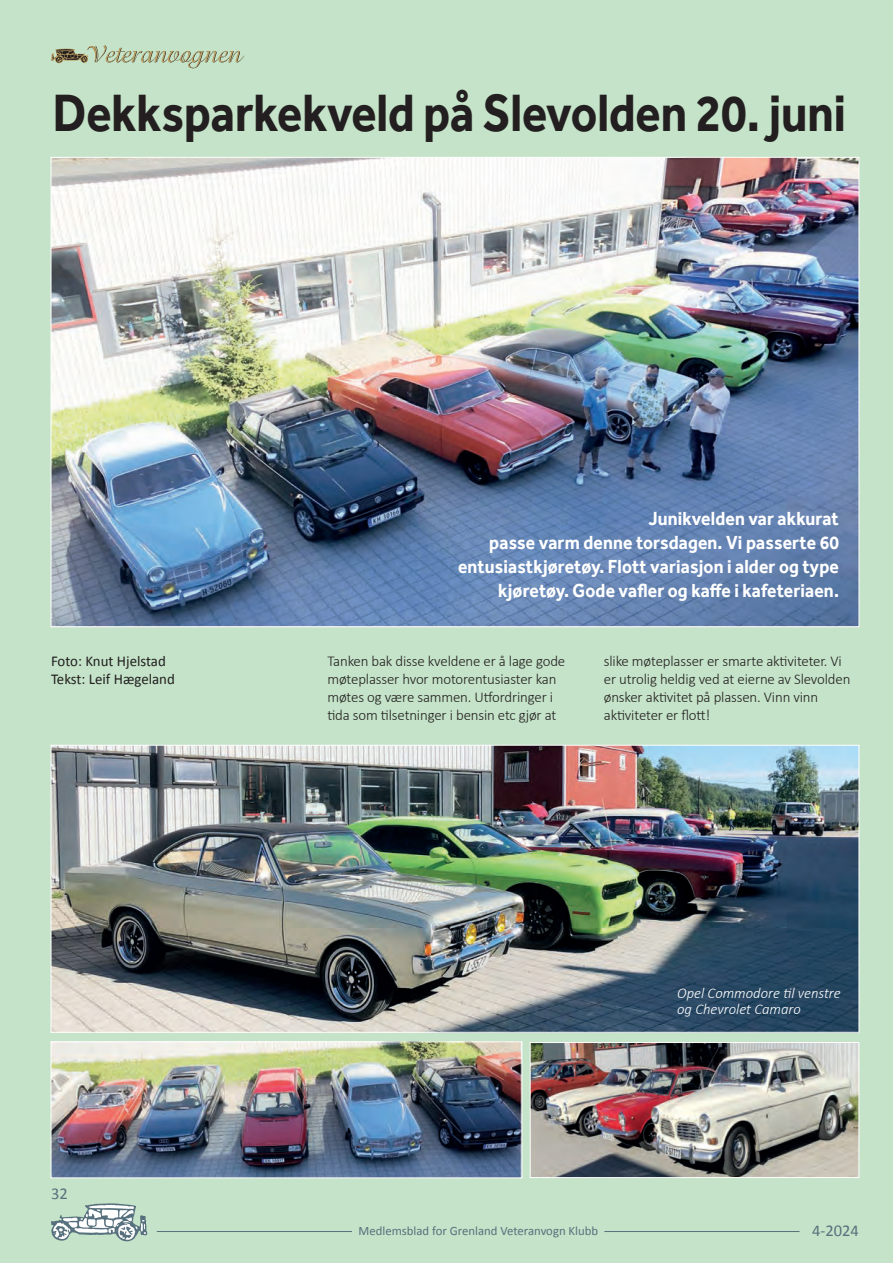
<style>
.page{position:relative;width:893px;height:1263px;background:#c4e3c8}
.page>*{position:absolute;margin:0;border:0;box-sizing:border-box;transform-origin:0 0}
.t1{font:700 54px "Effra";color:#231f20;scale:.87 1}
.t2{font:700 19.5px/24px "Effra";letter-spacing:.01em;color:#fff;text-align:right;scale:.9 1}
.t3{font:16.5px "Calibri";color:#56717d}
.t4{font:300 15px/18px "Calibri";letter-spacing:-.01em;color:#231f20}
.t5{font:italic 300 15px/16.5px "Calibri";color:#fff}
.t6{font:15px/18px "Calibri";color:#231f20}
.t7{font:12.75px "Calibri";color:#56717d}
</style>
<div class="page">
<svg style="left:51px;top:45px;width:193px;height:23px"></svg>
<svg style="left:51px;top:1203px;width:96px;height:39px"></svg>
<hr style="left:157px;top:1231px;width:195px;height:1px;background:#56717d">
<hr style="left:604px;top:1231px;width:195px;height:1px;background:#56717d">
<img style="left:53px;top:159px;width:804px;height:466px">
<img style="left:53px;top:1043px;width:467px;height:133px">
<div style="left:51px;top:1041px;width:471px;height:137px;border:1px solid #fff"></div>
<img style="left:532px;top:1044px;width:325px;height:132px">
<div style="left:530px;top:1042px;width:329px;height:136px;border:1px solid #fff"></div>
<img style="left:53px;top:747px;width:804px;height:284px">
<h1 class="t1" style="left:53px;top:80px;width:913px">Dekksparkekveld på Slevolden 20. juni</h1>
<h2 class="t2" style="left:458px;top:507px;width:425px">Junikvelden var akkurat<br>passe varm denne torsdagen. Vi passerte 60 entusiastkjøretøy. Flott variasjon i alder og type kjøretøy. Gode vafler og kaffe i kafeteriaen.</h2>
<p class="t6" style="left:51px;top:652px;width:125px">Foto: Knut Hjelstad<br>Tekst: Leif Hægeland</p>
<p class="t4" style="left:327px;top:651px;width:239px">Tanken bak disse kveldene er å lage gode møteplasser hvor motorentusiaster kan møtes og være sammen. Utfordringer i tida som tilsetninger i bensin etc gjør at</p>
<p class="t4" style="left:604px;top:651px;width:248px">slike møteplasser er smarte aktiviteter. Vi er utrolig heldig ved at eierne av Slevolden ønsker aktivitet på plassen. Vinn vinn aktiviteter er flott!</p>
<p class="t3" style="left:51px;top:1183px;width:18px">32</p>
<p class="t5" style="left:677px;top:984px;width:165px">Opel Commodore til venstre og Chevrolet Camaro</p>
<p class="t7" style="left:358px;top:1222px;width:241px">Medlemsblad for Grenland Veteranvogn Klubb</p>
<p class="t3" style="left:812px;top:1220px;width:48px">4-2024</p>
</div>
